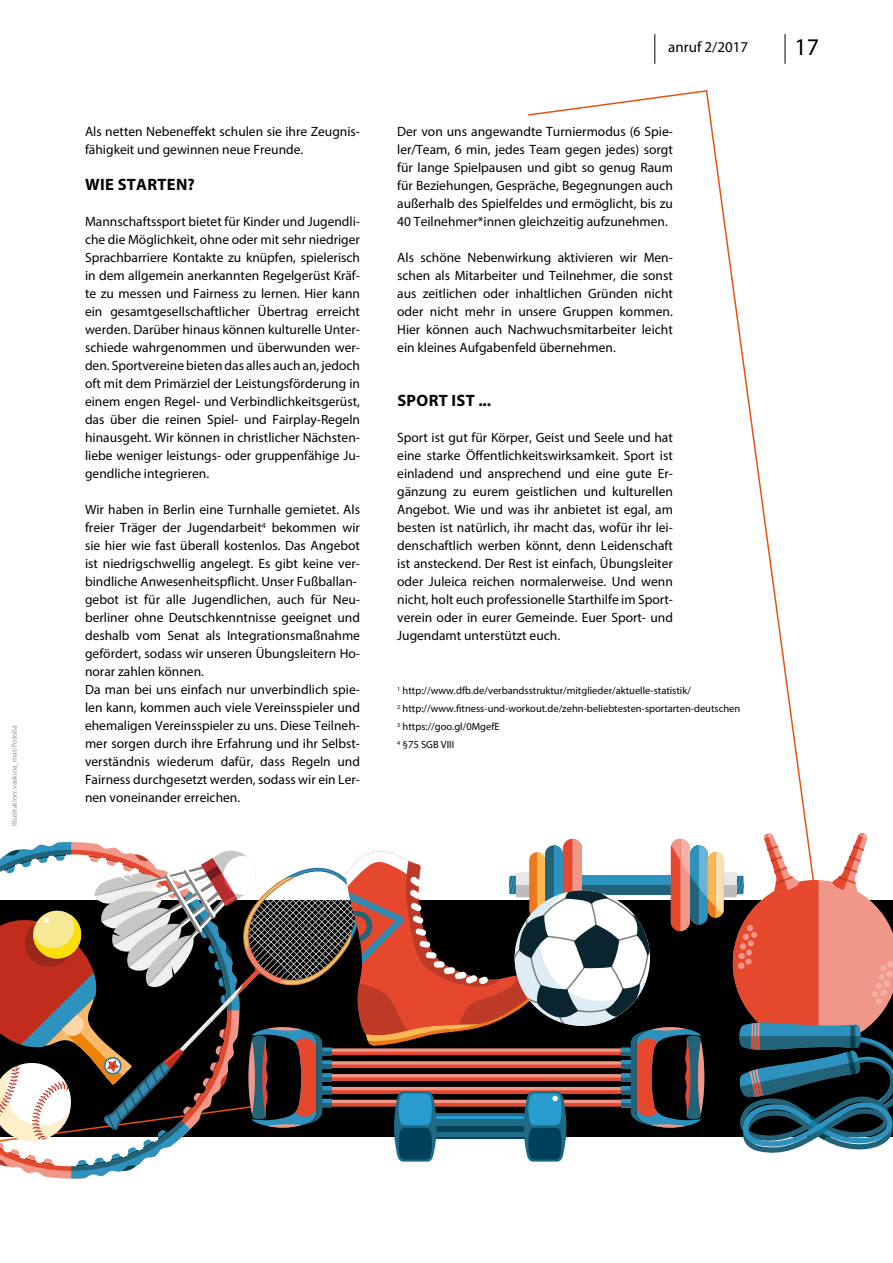
<style>
.page{position:relative;width:893px;height:1263px;background:#fff}
.page>*{position:absolute;margin:0;border:0;box-sizing:border-box;transform-origin:0 0}
.t1{font:24px "Myriad Pro";color:#000}
.t2{font:700 16.5px "Myriad Pro";letter-spacing:.02em;color:#000}
.t3{font:15px "Myriad Pro";color:#000}
.t4{font:13.5px/18px "Myriad Pro";color:#000;text-align:justify}
.t5{font:10.5px/18px "Myriad Pro";color:#000}
.t6{font:7.5px "Myriad Pro";color:#99948f}
</style>
<div class="page">
<svg style="left:528px;top:90px;width:280px;height:743px"></svg>
<hr style="left:785px;top:34px;width:1px;height:30px;background:#000">
<hr style="left:655px;top:34px;width:1px;height:30px;background:#000">
<svg style="left:0;top:833px;width:893px;height:346px"></svg>
<p class="t6" style="left:10px;top:826px;width:101px;rotate:-90deg">Illustration: vaskina_mat/Fotolia</p>
<p class="t4" style="left:85px;top:122px;width:276px">Als netten Nebeneffekt schulen sie ihre Zeugnis&shy;fähigkeit und gewinnen neue Freunde.</p>
<p class="t2" style="left:85px;top:174px;width:111px">WIE STARTEN?</p>
<p class="t4" style="left:85px;top:212px;width:276px">Mannschaftssport bietet für Kinder und Jugendli&shy;che die Möglichkeit, ohne oder mit sehr niedriger Sprachbarriere Kontakte zu knüpfen, spielerisch in dem allgemein anerkannten Regelgerüst Kräf&shy;te zu messen und Fairness zu lernen. Hier kann ein gesamtgesellschaftlicher Übertrag erreicht werden. Darüber hinaus können kulturelle Unter&shy;schiede wahrgenommen und überwunden wer&shy;den. Sportvereine bieten das alles auch an, jedoch oft mit dem Primärziel der Leistungsförderung in einem engen Regel- und Verbindlichkeitsgerüst, das über die reinen Spiel- und Fairplay-Regeln hinausgeht. Wir können in christlicher Nächsten&shy;liebe weniger leistungs- oder gruppenfähige Ju&shy;gendliche integrieren.</p>
<p class="t4" style="left:85px;top:500px;width:276px;text-align:left">Wir haben in Berlin eine Turnhalle gemietet. Als freier Träger der Jugendarbeit<sup>4</sup> bekommen wir sie hier wie fast überall kostenlos. Das Angebot ist niedrigschwellig angelegt. Es gibt keine ver&shy;bindliche Anwesenheitspflicht. Unser Fußballan&shy;gebot ist für alle Jugendlichen, auch für Neu&shy;berliner ohne Deutschkenntnisse geeignet und deshalb vom Senat als Integrationsmaßnahme gefördert, sodass wir unseren Übungsleitern Ho&shy;norar zahlen können.<br>Da man bei uns einfach nur unverbindlich spie&shy;len kann, kommen auch viele Vereinsspieler und ehemaligen Vereinsspieler zu uns. Diese Teilneh&shy;mer sorgen durch ihre Erfahrung und ihr Selbst&shy;verständnis wiederum dafür, dass Regeln und Fairness durchgesetzt werden, sodass wir ein Ler&shy;nen voneinander erreichen.</p>
<p class="t3" style="left:668px;top:38px;width:81px">anruf 2/2017</p>
<h1 class="t1" style="left:795px;top:32px;width:26px">17</h1>
<p class="t4" style="left:397px;top:122px;width:277px">Der von uns angewandte Turniermodus (6 Spie&shy;ler/Team, 6 min, jedes Team gegen jedes) sorgt für lange Spielpausen und gibt so genug Raum für Beziehungen, Gespräche, Begegnungen auch außerhalb des Spielfeldes und ermöglicht, bis zu 40 Teilnehmer*innen gleichzeitig aufzunehmen.</p>
<p class="t4" style="left:397px;top:248px;width:277px">Als schöne Nebenwirkung aktivieren wir Men&shy;schen als Mitarbeiter und Teilnehmer, die sonst aus zeitlichen oder inhaltlichen Gründen nicht oder nicht mehr in unsere Gruppen kommen.<br>Hier können auch Nachwuchsmitarbeiter leicht ein kleines Aufgabenfeld übernehmen.</p>
<p class="t2" style="left:397px;top:390px;width:95px">SPORT IST ...</p>
<p class="t4" style="left:397px;top:428px;width:277px">Sport ist gut für Körper, Geist und Seele und hat eine starke Öffentlichkeitswirksamkeit. Sport ist einladend und ansprechend und eine gute Er&shy;gänzung zu eurem geistlichen und kulturellen Angebot. Wie und was ihr anbietet ist egal, am besten ist natürlich, ihr macht das, wofür ihr lei&shy;denschaftlich werben könnt, denn Leidenschaft ist ansteckend. Der Rest ist einfach, Übungsleiter oder Juleica reichen normalerweise. Und wenn nicht, holt euch professionelle Starthilfe im Sport&shy;verein oder in eurer Gemeinde. Euer Sport- und Jugendamt unterstützt euch.</p>
<p class="t5" style="left:397px;top:681px;width:345px"><sup>1</sup> http://www.dfb.de/verbandsstruktur/mitglieder/aktuelle-statistik/<br><sup>2</sup> http://www.fitness-und-workout.de/zehn-beliebtesten-sportarten-deutschen <sup>3</sup> https://goo.gl/0MgefE<br><sup>4</sup> §75 SGB VIII</p>
</div>
